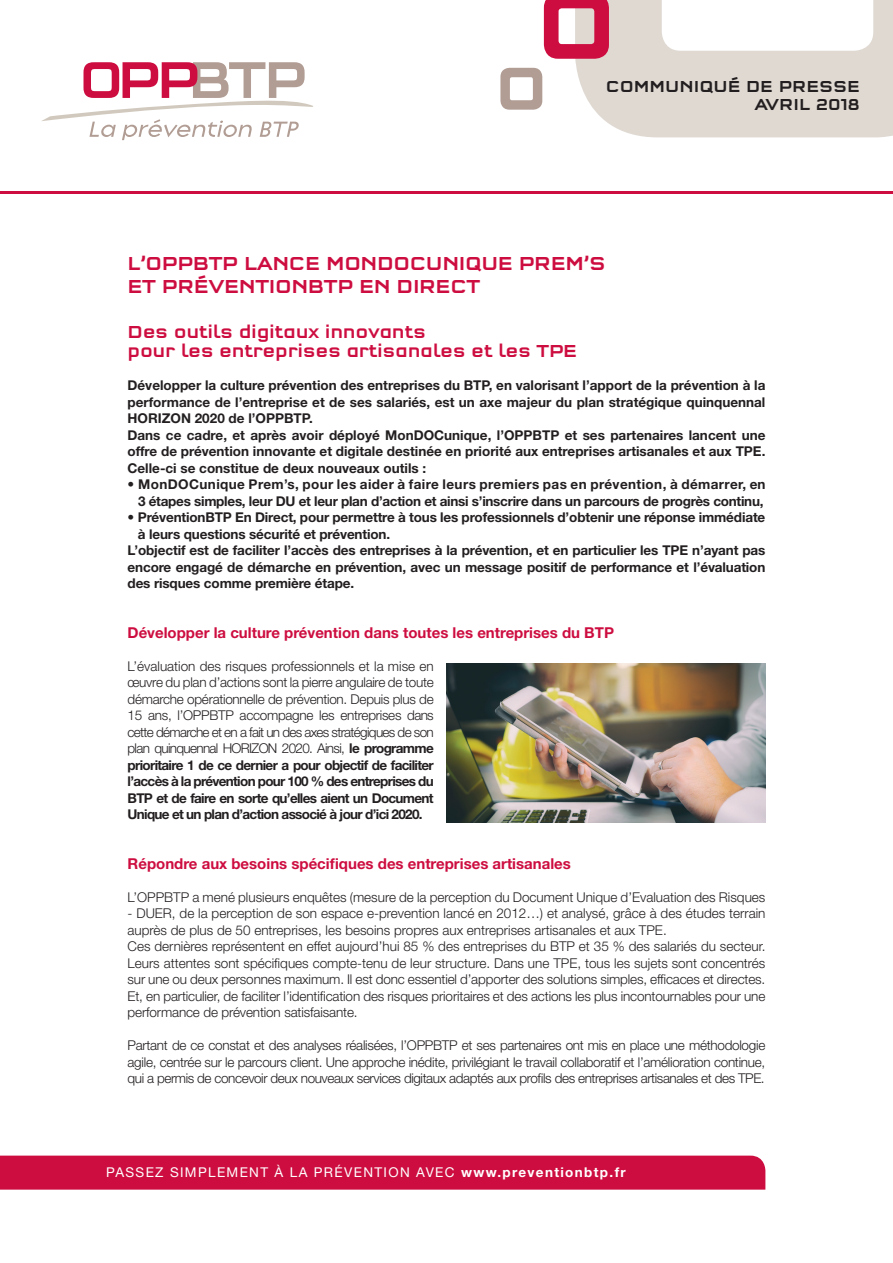
<style>
.page{position:relative;width:893px;height:1263px;background:#fff}
.page>*{position:absolute;margin:0;border:0;box-sizing:border-box;transform-origin:0 0}
.t1{font:500 19.5px/22.5px "Q Type Square";letter-spacing:-.02em;color:#cd0d40}
.t2{font:500 18px/19.5px "Q Type Square";letter-spacing:-.02em;color:#cd0d40}
.t3{font:500 16.5px/18px "Q Type Square";color:#231f20;text-align:right}
.t4{font:700 15px "Helvetica Neue LT Std";color:#cd0d40}
.t5{font:300 13.5px/16.5px "Helvetica Neue LT Std";color:#231f20;text-align:justify}
.t6{font:700 13.5px/16.5px "Helvetica Neue LT Std";color:#231f20}
.t7{font:700 13.5px/16.5px "Helvetica Neue LT Std";letter-spacing:-.02em;color:#231f20;text-align:right}
.t8{font:13.5px "Helvetica Neue LT Std";letter-spacing:.1em;color:#fff}
.s1{font-weight:700}
</style>
<div class="page">
<svg style="left:42px;top:62px;width:271px;height:78px"></svg>
<hr style="left:0;top:191px;width:893px;height:2px;background:#cd0d40">
<img style="left:446px;top:663px;width:319px;height:159px">
<svg style="left:500px;top:0;width:393px;height:137px"></svg>
<div style="left:0;top:1155px;width:765px;height:34px;background:#cd0d40"></div>
<p class="t3" style="left:606px;top:77px;width:256px">COMMUNIQUÉ DE PRESSE<br>AVRIL 2018</p>
<h1 class="t1" style="left:128px;top:253px;width:480px">L’OPPBTP LANCE MONDOCUNIQUE PREM’S<br>ET PRÉVENTIONBTP EN DIRECT</h1>
<h2 class="t2" style="left:128px;top:322px;width:451px">Des outils digitaux innovants<br>pour les entreprises artisanales et les TPE</h2>
<p class="t6" style="left:128px;top:377px;width:639px">Développer la culture prévention des entreprises du BTP, en valorisant l’apport de la prévention à la performance de l’entreprise et de ses salariés, est un axe majeur du plan stratégique quinquennal HORIZON 2020 de l’OPPBTP.<br>Dans ce cadre, et après avoir déployé MonDOCunique, l’OPPBTP et ses partenaires lancent une offre de prévention innovante et digitale destinée en priorité aux entreprises artisanales et aux TPE.<br>Celle-ci se constitue de deux nouveaux outils :</p>
<p class="t7" style="left:128px;top:476px;width:639px">• MonDOCunique Prem’s, pour les aider à faire leurs premiers pas en prévention, à démarrer, en<br>3 étapes simples, leur DU et leur plan d’action et ainsi s’inscrire dans un parcours de progrès continu,</p>
<p class="t6" style="left:128px;top:509px;width:639px">• PréventionBTP En Direct, pour permettre à tous les professionnels d’obtenir une réponse immédiate</p>
<p class="t6" style="left:138px;top:525px;width:254px">à leurs questions sécurité et prévention.</p>
<p class="t6" style="left:128px;top:542px;width:639px">L’objectif est de faciliter l’accès des entreprises à la prévention, et en particulier les TPE n’ayant pas</p>
<p class="t6" style="left:128px;top:558px;width:639px">encore engagé de démarche en prévention, avec un message positif de performance et l’évaluation</p>
<p class="t6" style="left:128px;top:575px;width:228px">des risques comme première étape.</p>
<p class="t4" style="left:128px;top:623px;width:488px">Développer la culture prévention dans toutes les entreprises du BTP</p>
<p class="t5" style="left:128px;top:657px;width:308px">L’évaluation des risques professionnels et la mise en œuvre du plan d’actions sont la pierre angulaire de toute démarche opérationnelle de prévention. Depuis plus de 15 ans, l’OPPBTP accompagne les entreprises dans cette démarche et en a fait un des axes stratégiques de son plan quinquennal HORIZON 2020. Ainsi, <span class="s1">le programme prioritaire 1 de ce dernier a pour objectif de faciliter l’accès à la prévention pour 100 % des entreprises du BTP et de faire en sorte qu’elles aient un Document Unique et un plan d’action associé à jour d’ici 2020.</span></p>
<p class="t4" style="left:128px;top:854px;width:445px">Répondre aux besoins spécifiques des entreprises artisanales</p>
<p class="t5" style="left:128px;top:888px;width:639px">L’OPPBTP a mené plusieurs enquêtes (mesure de la perception du Document Unique d’Evaluation des Risques</p>
<p class="t5" style="left:128px;top:905px;width:639px;text-align:left">- DUER, de la perception de son espace e-prevention lancé en 2012…) et analysé, grâce à des études terrain auprès de plus de 50 entreprises, les besoins propres aux entreprises artisanales et aux TPE.<br>Ces dernières représentent en effet aujourd’hui 85 % des entreprises du BTP et 35 % des salariés du secteur.<br>Leurs attentes sont spécifiques compte-tenu de leur structure. Dans une TPE, tous les sujets sont concentrés sur une ou deux personnes maximum. Il est donc essentiel d’apporter des solutions simples, efficaces et directes.<br>Et, en particulier, de faciliter l’identification des risques prioritaires et des actions les plus incontournables pour une performance de prévention satisfaisante.</p>
<p class="t5" style="left:128px;top:1037px;width:639px">Partant de ce constat et des analyses réalisées, l’OPPBTP et ses partenaires ont mis en place une méthodologie agile, centrée sur le parcours client. Une approche inédite, privilégiant le travail collaboratif et l’amélioration continue, qui a permis de concevoir deux nouveaux services digitaux adaptés aux profils des entreprises artisanales et des TPE.</p>
<p class="t8" style="left:106px;top:1164px;width:521px">PASSEZ SIMPLEMENT À LA PRÉVENTION AVEC <span class="s1">www.preventionbtp.fr</span></p>
</div>
